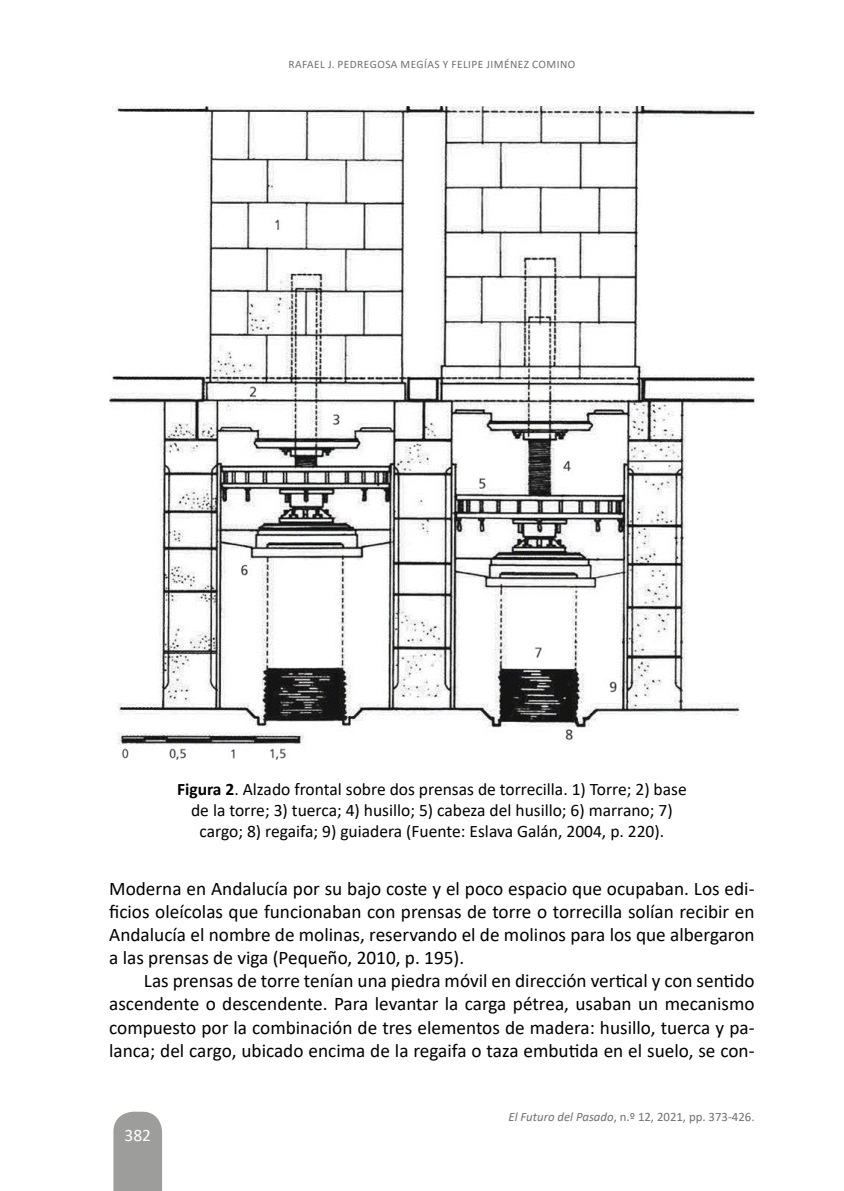
<style>
.page{position:relative;width:844px;height:1191px;background:#fff}
.page>*{position:absolute;margin:0;border:0;box-sizing:border-box;transform-origin:0 0}
.Cuerpo_de_texto{font:19.25px/23.1px "Calibri";color:#000;text-align:justify}
.pie_img_tabla{font:17.5px/21px "Calibri";color:#000;text-align:center}
.t1{font:17.5px "Calibri";color:#fff}
.t2{font:12.78px "Calibri";color:#707070}
.t3{font:11.38px "Calibri";letter-spacing:.04em;color:#707070}
.s1{font-weight:700}
.s2{font-style:italic}
</style>
<div class="page">
<svg style="left:113px;top:1111px;width:49px;height:80px"></svg>
<img style="left:109px;top:106px;width:645px;height:653px">
<p class="t3" style="left:288px;top:56px;width:288px">RAFAEL J. PEDREGOSA MEGÍAS Y FELIPE JIMÉNEZ COMINO</p>
<p class="pie_img_tabla" style="left:177px;top:778px;width:511px"><span class="s1">Figura 2</span>. Alzado frontal sobre dos prensas de torrecilla. 1) Torre; 2) base de la torre; 3) tuerca; 4) husillo; 5) cabeza del husillo; 6) marrano; 7) cargo; 8) regaifa; 9) guiadera (Fuente: Eslava Galán, 2004, p. 220).</p>
<p class="Cuerpo_de_texto" style="left:109px;top:876px;width:646px">Moderna en Andalucía por su bajo coste y el poco espacio que ocupaban. Los edi&shy;ficios oleícolas que funcionaban con prensas de torre o torrecilla solían recibir en Andalucía el nombre de molinas, reservando el de molinos para los que albergaron a las prensas de viga (Pequeño, 2010, p. 195).</p>
<p class="Cuerpo_de_texto" style="left:109px;top:969px;width:646px;text-indent:35px">Las prensas de torre tenían una piedra móvil en dirección vertical y con sentido ascendente o descendente. Para levantar la carga pétrea, usaban un mecanismo compuesto por la combinación de tres elementos de madera: husillo, tuerca y pa&shy;lanca; del cargo, ubicado encima de la regaifa o taza embutida en el suelo, se con-</p>
<p class="t1" style="left:124px;top:1123px;width:28px">382</p>
<p class="t2" style="left:508px;top:1107px;width:247px"><span class="s2">El Futuro del Pasado</span>, n.º 12, 2021, pp. 373-426.</p>
</div>
